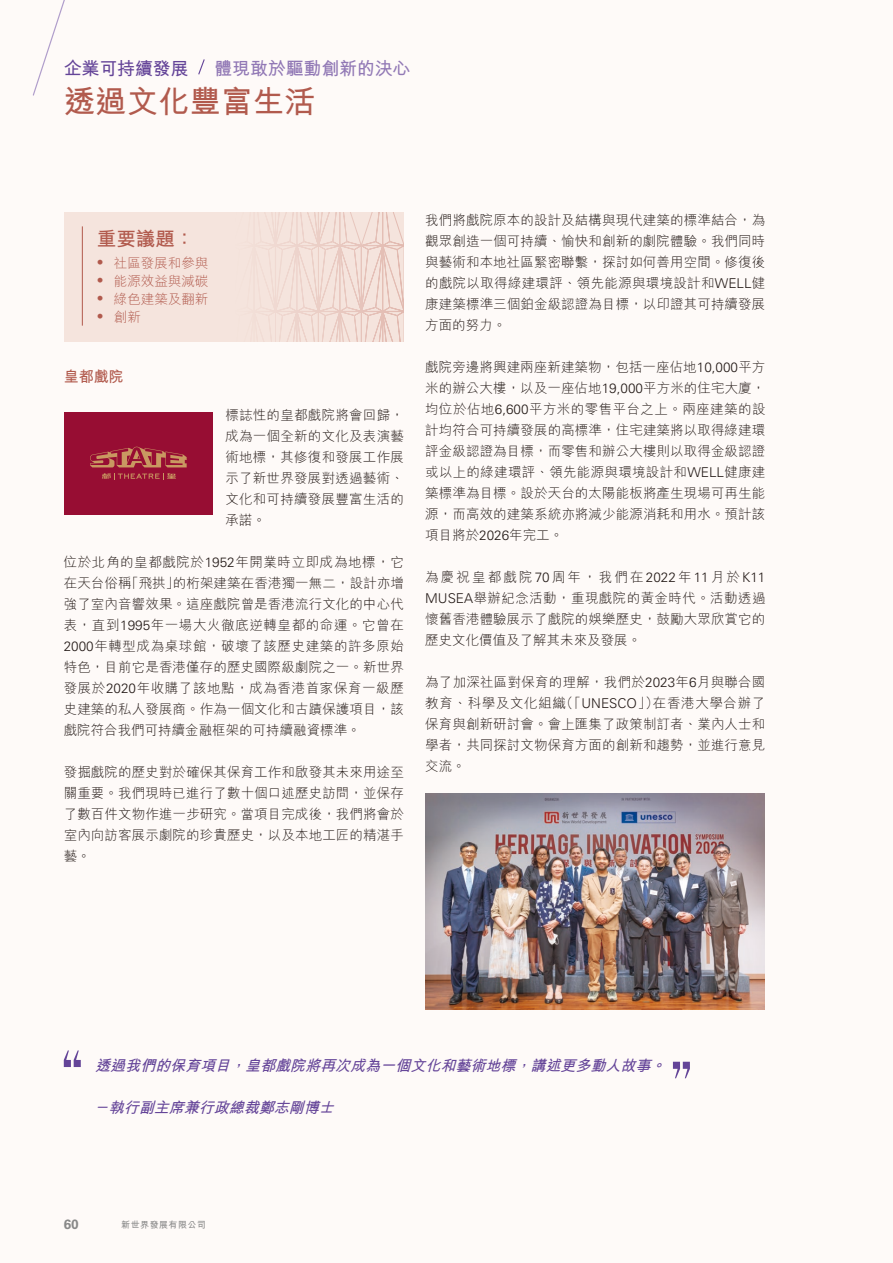
<style>
.page{position:relative;width:893px;height:1263px;background:#fefaf8}
.page>*{position:absolute;margin:0;border:0;box-sizing:border-box;transform-origin:0 0}
.t1{font:700 31.5px "M Hei HK";color:#b15a4d}
.t2{font:700 19.5px "M Hei HK";color:#b15a4d}
.t3{font:700 18px "M Hei HK";letter-spacing:-.01em;color:#9178b5}
.t4{font:700 18px "M Hei HK";letter-spacing:-.01em;color:#644498}
.t5{font:italic 700 15px "M Hei HK";color:#644498}
.t6{font:700 15px "M Hei HK";color:#b15a4d}
.t7{font:300 13.5px/21px "M Hei HK";letter-spacing:.01em;color:#231916;text-align:justify}
.t8{font:300 13.5px "M Hei HK";color:#b15a4d}
.t9{font:700 13.5px "Univers LT Std";color:#898989}
.t10{font:700 9px "M Hei HK";letter-spacing:.05em;color:#898989}
.s1{font-family:"Univers LT Std"}
</style>
<div class="page">
<svg style="left:33px;top:0;width:32px;height:96px"></svg>
<svg style="left:198px;top:59px;width:7px;height:16px"></svg>
<div style="left:64px;top:213px;width:340px;height:129px;background:#f5e4dd"></div>
<svg style="left:272px;top:213px;width:132px;height:129px"></svg>
<hr style="left:82px;top:226px;width:1px;height:100px;background:#b15a4d">
<div style="left:64px;top:412px;width:149px;height:102px;background:#970d33"></div>
<svg style="left:102px;top:473px;width:74px;height:7px"></svg>
<svg style="left:90px;top:447px;width:97px;height:20px"></svg>
<img style="left:425px;top:793px;width:340px;height:217px">
<svg style="left:64px;top:1050px;width:17px;height:17px"></svg>
<svg style="left:673px;top:1062px;width:17px;height:16px"></svg>
<h3 class="t4" style="left:64px;top:55px;width:126px">企業可持續發展</h3>
<h3 class="t3" style="left:214px;top:55px;width:198px">體現敢於驅動創新的決心</h3>
<h1 class="t1" style="left:64px;top:79px;width:253px">透過文化豐富生活</h1>
<h2 class="t2" style="left:97px;top:225px;width:99px">重要議題：</h2>
<p class="t8" style="left:97px;top:253px;width:113px"><span class="s1">•</span> 社區發展和參與</p>
<p class="t8" style="left:97px;top:271px;width:113px"><span class="s1">•</span> 能源效益與減碳</p>
<p class="t8" style="left:97px;top:289px;width:113px"><span class="s1">•</span> 綠色建築及翻新</p>
<p class="t8" style="left:97px;top:307px;width:46px"><span class="s1">•</span> 創新</p>
<p class="t6" style="left:64px;top:365px;width:61px">皇都戲院</p>
<p class="t7" style="left:225px;top:403px;width:180px">標誌性的皇都戲院將會回歸，成為一個全新的文化及表演藝術地標，其修復和發展工作展示了新世界發展對透過藝術、文化和可持續發展豐富生活的承諾。</p>
<p class="t7" style="left:64px;top:551px;width:342px">位於北角的皇都戲院於<span class="s1">1952</span>年開業時立即成為地標，它在天台俗稱「飛拱」的桁架建築在香港獨一無二，設計亦增強了室內音響效果。這座戲院曾是香港流行文化的中心代表，直到<span class="s1">1995</span>年一場大火徹底逆轉皇都的命運。它曾在<span class="s1">2000</span>年轉型成為桌球館，破壞了該歷史建築的許多原始特色，目前它是香港僅存的歷史國際級劇院之一。新世界發展於<span class="s1">2020</span>年收購了該地點，成為香港首家保育一級歷史建築的私人發展商。作為一個文化和古蹟保護項目，該戲院符合我們可持續金融框架的可持續融資標準。</p>
<p class="t7" style="left:64px;top:761px;width:342px">發掘戲院的歷史對於確保其保育工作和啟發其未來用途至關重要。我們現時已進行了數十個口述歷史訪問，並保存了數百件文物作進一步研究。當項目完成後，我們將會於室內向訪客展示劇院的珍貴歷史，以及本地工匠的精湛手藝。</p>
<p class="t7" style="left:425px;top:209px;width:342px">我們將戲院原本的設計及結構與現代建築的標準結合，為觀眾創造一個可持續、愉快和創新的劇院體驗。我們同時與藝術和本地社區緊密聯繫，探討如何善用空間。修復後的戲院以取得綠建環評、領先能源與環境設計和<span class="s1">WELL</span>健康建築標準三個鉑金級認證為目標，以印證其可持續發展方面的努力。</p>
<p class="t7" style="left:425px;top:356px;width:342px">戲院旁邊將興建兩座新建築物，包括一座佔地<span class="s1">10,000</span>平方米的辦公大樓，以及一座佔地<span class="s1">19,000</span>平方米的住宅大廈，均位於佔地<span class="s1">6,600</span>平方米的零售平台之上。兩座建築的設計均符合可持續發展的高標準，住宅建築將以取得綠建環評金級認證為目標，而零售和辦公大樓則以取得金級認證或以上的綠建環評、領先能源與環境設計和<span class="s1">WELL</span>健康建築標準為目標。設於天台的太陽能板將產生現場可再生能源，而高效的建築系統亦將減少能源消耗和用水。預計該項目將於<span class="s1">2026</span>年完工。</p>
<p class="t7" style="left:425px;top:566px;width:342px">為慶祝皇都戲院<span class="s1">70</span>周年，我們在<span class="s1">2022</span>年<span class="s1">11</span>月於<span class="s1">K11<br>MUSEA</span>舉辦紀念活動，重現戲院的黃金時代。活動透過懷舊香港體驗展示了戲院的娛樂歷史，鼓勵大眾欣賞它的歷史文化價值及了解其未來及發展。</p>
<p class="t7" style="left:425px;top:671px;width:342px">為了加深社區對保育的理解，我們於<span class="s1">2023</span>年<span class="s1">6</span>月與聯合國教育、科學及文化組織（「<span class="s1">UNESCO</span>」）在香港大學合辦了保育與創新研討會。會上匯集了政策制訂者、業內人士和學者，共同探討文物保育方面的創新和趨勢，並進行意見交流。</p>
<p class="t5" style="left:95px;top:1055px;width:577px">透過我們的保育項目，皇都戲院將再次成為一個文化和藝術地標，講述更多動人故事。</p>
<p class="t5" style="left:94px;top:1097px;width:247px">－執行副主席兼行政總裁鄭志剛博士</p>
<p class="t9" style="left:64px;top:1216px;width:17px">60</p>
<p class="t10" style="left:121px;top:1218px;width:86px">新世界發展有限公司</p>
</div>
